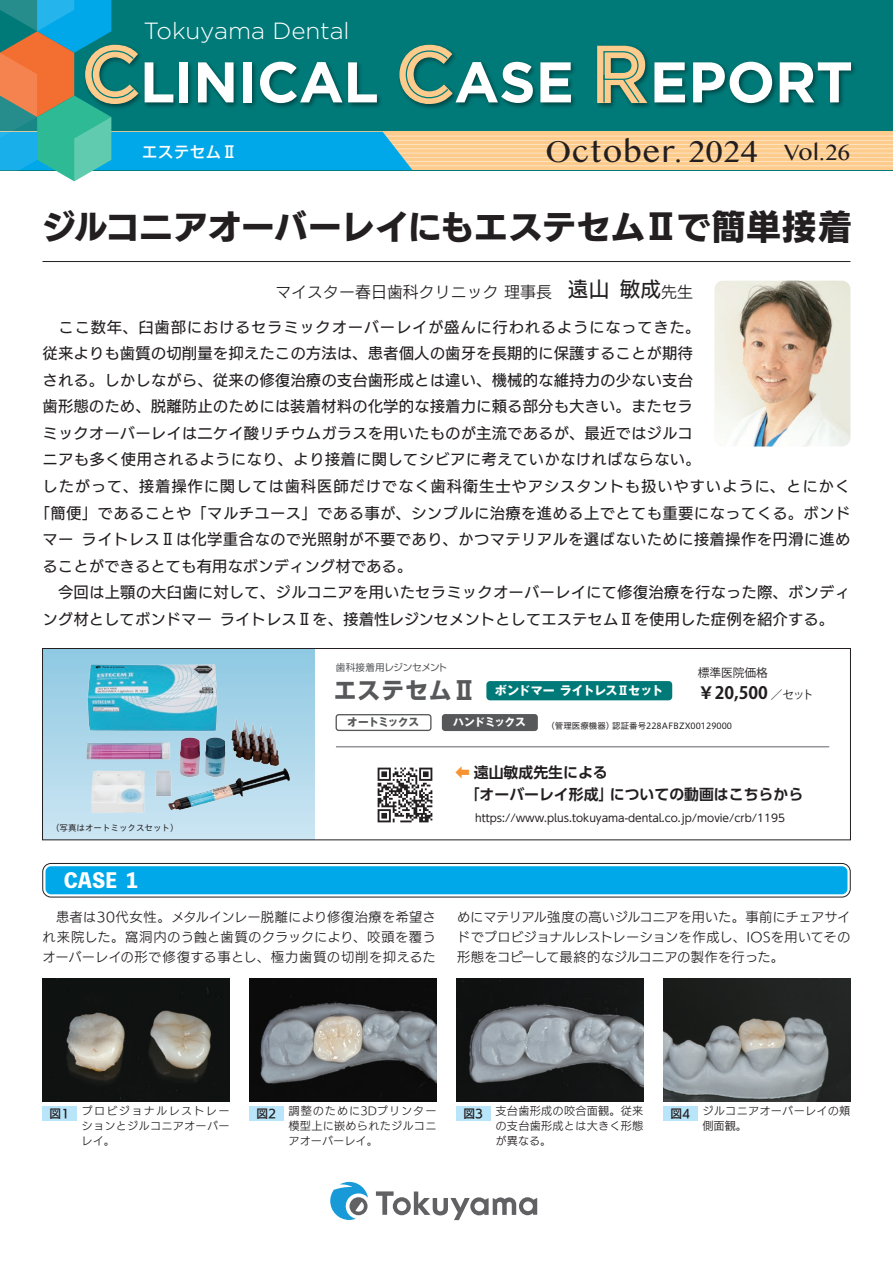
<style>
.page{position:relative;width:893px;height:1263px;background:#fff}
.page>*{position:absolute;margin:0;border:0;box-sizing:border-box;transform-origin:0 0}
.t1{font:700 57.15px "Gotham";letter-spacing:-.005em;color:#fff}
.t2{font:35.1px "UD Kakugo Small Pr 6 N E";letter-spacing:-.035em;color:#231f20}
.t3{font:31.95px "Myanmar MN";color:#231f20}
.t4{font:300 23.4px "Gotham";letter-spacing:-.005em;color:#fff;scale:1.04 1}
.t5{font:23.4px "Myanmar MN";color:#231f20}
.t6{font:700 22.95px "Shin Go Pro";letter-spacing:.04em;color:#57585a}
.t7{font:20.7px "UD Kakugo Small Pr 6 N M";color:#231f20}
.t8{font:800 20.25px "Toppan Bunkyu Midashi Gothic Std N";color:#fff}
.t9{font:700 16.95px "Koz Go Pro";color:#231f20}
.t10{font:15.9px "UD Kakugo Small Pr 6 N R";color:#231f20}
.t11{font:500 15.9px "UD Shin Go Pr 6 N";color:#fff}
.t12{font:15.45px/26.5px "UD Kakugo Small Pr 6 N M";letter-spacing:.01em;color:#231f20}
.t13{font:15.45px "UD Kakugo Small Pr 6 N M";letter-spacing:.05em;color:#231f20}
.t14{font:700 14.85px "UD Shin Go Pr 6 De";color:#231f20}
.t15{font:13.35px/20.2px "UD Kakugo Small Pr 6 N R";letter-spacing:.01em;color:#231f20;text-align:justify}
.t16{font:700 12px "Gothic MB101 Pro";letter-spacing:-.025em;color:#fff}
.t17{font:11.7px "Koz Go Pro";color:#231f20}
.t18{font:11.7px "UD Kakugo Small Pr 6 N DB";color:#231f20}
._26号_キャプション{font:11.1px/14.9px "UD Kakugo Small Pr 6 N R";letter-spacing:.02em;color:#231f20}
._26号_キャプション-2{font:11.1px "UD Kakugo Small Pr 6 N R";letter-spacing:.085em;color:#231f20}
._26号_キャプション-3{font:11.1px "UD Kakugo Small Pr 6 N R";letter-spacing:.115em;color:#231f20}
.t19{font:10.65px "UD Shin Go Pr 6";color:#231f20}
.t20{font:700 10.65px "Gothic MB101 Pro";letter-spacing:-.03em;color:#fff}
.t21{font:700 10.65px "Gothic MB101 Pro";letter-spacing:-.045em;color:#57585a}
.t22{font:9.6px "Shin Go Pro";letter-spacing:-.035em;color:#57585a}
.t23{font:8.55px "Hiragino UD Sans Std W4";color:#231f20}
.s1{font-size:80.1px;color:#fdcb8b}
.s2{font-family:"Shin Go Pr 6 N";font-weight:700}
.s3{font-family:"UD Kakugo Small Pr 6 N R";font-size:15.9px}
.s4{font-family:"UD Shin Go Pr 6 N"}
.s5{font-size:25.2px}
.s6{color:#f79332}
</style>
<div class="page">
<div style="left:0;top:0;width:893px;height:170px;background:#007a78"></div>
<svg style="left:454px;top:132px;width:439px;height:38px;background:#fdcc8f"></svg>
<hr style="left:0;top:136px;width:893px;height:1px;background:#fff">
<hr style="left:0;top:140px;width:893px;height:1px;background:#fff">
<hr style="left:0;top:144px;width:893px;height:1px;background:#fff">
<hr style="left:0;top:149px;width:893px;height:1px;background:#fff">
<hr style="left:0;top:153px;width:893px;height:1px;background:#fff">
<hr style="left:0;top:157px;width:893px;height:1px;background:#fff">
<hr style="left:0;top:161px;width:893px;height:1px;background:#fff">
<hr style="left:0;top:166px;width:893px;height:1px;background:#fff">
<img style="left:454px;top:55px;width:425px;height:80px">
<svg style="left:0;top:0;width:454px;height:181px"></svg>
<svg style="left:596px;top:45px;width:53px;height:59px"></svg>
<hr style="left:43px;top:261px;width:807px;height:1px;background:#231f20">
<svg style="left:330px;top:1182px;width:38px;height:38px"></svg>
<svg style="left:376px;top:1191px;width:161px;height:29px"></svg>
<div style="left:44px;top:865px;width:805px;height:31px;background:#00a7e9;border-radius:7px"></div>
<div style="left:43px;top:863px;width:807px;height:34px;border:3px solid #fff;border-radius:7px"></div>
<div style="left:43px;top:863px;width:807px;height:34px;border:1px solid #231f20;border-radius:8px"></div>
<svg style="left:42px;top:650px;width:809px;height:191px"></svg>
<div style="left:42px;top:648px;width:809px;height:192px;border:1px solid #231f20"></div>
<hr style="left:336px;top:746px;width:493px;height:1px;background:#939598">
<svg style="left:336px;top:714px;width:95px;height:17px"></svg>
<div style="left:442px;top:714px;width:96px;height:17px;background:#57585a;border-radius:3px"></div>
<img style="left:371px;top:761px;width:68px;height:67px">
<img style="left:61px;top:655px;width:233px;height:163px">
<div style="left:486px;top:681px;width:186px;height:19px;background:#007a78;border-radius:4px"></div>
<img style="left:714px;top:281px;width:136px;height:165px">
<div style="left:43px;top:1106px;width:34px;height:14px;background:#b9e5fa"></div>
<div style="left:249px;top:1106px;width:34px;height:14px;background:#b9e5fa"></div>
<div style="left:456px;top:1106px;width:34px;height:14px;background:#b9e5fa"></div>
<div style="left:663px;top:1106px;width:34px;height:14px;background:#b9e5fa"></div>
<img style="left:43px;top:978px;width:187px;height:123px">
<img style="left:249px;top:978px;width:188px;height:123px">
<img style="left:456px;top:978px;width:187px;height:123px">
<img style="left:663px;top:978px;width:187px;height:123px">
<p class="t4" style="left:143px;top:16px;width:200px">Tokuyama Dental</p>
<p class="t1" style="left:82px;top:44px;width:773px"><span class="s1">C</span>LINICAL <span class="s1">C</span>ASE <span class="s1">R</span>EPORT</p>
<p class="t5" style="left:784px;top:139px;width:68px">Vol.26</p>
<p class="t3" style="left:545px;top:132px;width:214px">October. 2024</p>
<p class="t11" style="left:142px;top:139px;width:97px">エステセムⅡ</p>
<p class="t2" style="left:41px;top:208px;width:812px">ジルコニアオーバーレイにもエステセム<span class="s2">Ⅱ</span>で簡単接着</p>
<p class="t7" style="left:568px;top:278px;width:43px">遠山</p>
<p class="t10" style="left:275px;top:283px;width:294px">マイスター春日歯科クリニック理事長　</p>
<p class="t7" style="left:620px;top:278px;width:75px">敏成<span class="s3">先生</span></p>
<p class="t12" style="left:43px;top:314px;width:660px">　ここ数年、臼歯部におけるセラミックオーバーレイが盛んに行われるようになってきた。従来よりも歯質の切削量を抑えたこの方法は、患者個人の歯牙を長期的に保護することが期待される。しかしながら、従来の修復治療の支台歯形成とは違い、機械的な維持力の少ない支台歯形態のため、脱離防止のためには装着材料の化学的な接着力に頼る部分も大きい。またセラミックオーバーレイは二ケイ酸リチウムガラスを用いたものが主流であるが、最近ではジルコニアも多く使用されるようになり、より接着に関してシビアに考えていかなければならない。</p>
<p class="t13" style="left:43px;top:478px;width:809px">したがって、接着操作に関しては歯科医師だけでなく歯科衛生士やアシスタントも扱いやすいように、とにかく</p>
<p class="t12" style="left:35px;top:500px;width:817px;text-align:right">「簡便」であることや「マルチユース」である事が、シンプルに治療を進める上でとても重要になってくる。ボンドライトレス<span class="s4">Ⅱ</span>は化学重合なので光照射が不要であり、かつマテリアルを選ばないために接着操作を円滑に進め</p>
<p class="t12" style="left:43px;top:526px;width:371px">マー<br>ることができるとても有用なボンディング材である。</p>
<p class="t12" style="left:220px;top:580px;width:632px;text-indent:-177px">　今回は上顎の大臼歯に対して、ジルコニアを用いたセラミックオーバーレイにて修復治療を行なった際、ボンディライトレス<span class="s4">Ⅱ</span>を、接着性レジンセメントとしてエステセム<span class="s4">Ⅱ</span>を使用した症例を紹介する。</p>
<p class="t12" style="left:43px;top:606px;width:171px">ング材としてボンドマー</p>
<p class="t22" style="left:336px;top:660px;width:113px">歯科接着用レジンセメント</p>
<h3 class="t6" style="left:334px;top:672px;width:143px">エステセム<span class="s5">Ⅱ</span></h3>
<p class="t16" style="left:495px;top:680px;width:170px">ボンドマーライトレスⅡセット</p>
<p class="t17" style="left:698px;top:665px;width:72px">標準医院価格</p>
<p class="t9" style="left:698px;top:682px;width:72px">￥20,500</p>
<p class="t17" style="left:771px;top:687px;width:44px">／セット</p>
<p class="t23" style="left:51px;top:822px;width:129px">（写真はオートミックスセット(</p>
<p class="t21" style="left:347px;top:713px;width:73px">オートミックス</p>
<p class="t20" style="left:453px;top:713px;width:74px">ハンドミックス</p>
<p class="t23" style="left:546px;top:719px;width:70px">（管理医療機器）</p>
<p class="t23" style="left:612px;top:719px;width:121px">認証番号228AFBZX00129000</p>
<p class="t14" style="left:455px;top:760px;width:154px"><span class="s6">⇦</span> 遠山敏成先生による</p>
<p class="t14" style="left:459px;top:783px;width:156px">　「オーバーレイ形成」</p>
<p class="t19" style="left:475px;top:809px;width:312px">https://www.plus.tokuyama-dental.co.jp/movie/crb/1195</p>
<p class="t14" style="left:610px;top:783px;width:195px">についての動画はこちらから</p>
<p class="t8" style="left:64px;top:865px;width:55px">CASE</p>
<p class="t15" style="left:43px;top:907px;width:395px">　患者は30代女性。メタルインレー脱離により修復治療を希望され来院した。窩洞内のう蝕と歯質のクラックにより、咬頭を覆うオーバーレイの形で修復する事とし、極力歯質の切削を抑えるた</p>
<p class="t15" style="left:457px;top:907px;width:395px">めにマテリアル強度の高いジルコニアを用いた。事前にチェアサイドでプロビジョナルレストレーションを作成し、IOSを用いてその形態をコピーして最終的なジルコニアの製作を行った。</p>
<p class="t8" style="left:126px;top:865px;width:13px">1</p>
<p class="t18" style="left:50px;top:1107px;width:21px">図1</p>
<p class="_26号_キャプション-3" style="left:82px;top:1105px;width:149px">プロビジョナルレストレー</p>
<p class="_26号_キャプション" style="left:82px;top:1119px;width:149px">ションとジルコニアオーバーレイ。</p>
<p class="t18" style="left:257px;top:1107px;width:21px">図2</p>
<p class="_26号_キャプション-2" style="left:289px;top:1105px;width:149px">調整のために3Dプリンター</p>
<p class="_26号_キャプション" style="left:289px;top:1119px;width:149px">模型上に嵌められたジルコニアオーバーレイ。</p>
<p class="t18" style="left:464px;top:1107px;width:21px">図3</p>
<p class="_26号_キャプション" style="left:495px;top:1104px;width:149px">支台歯形成の咬合面観。従来</p>
<p class="_26号_キャプション" style="left:495px;top:1119px;width:149px">の支台歯形成とは大きく形態が異なる。</p>
<p class="t18" style="left:670px;top:1107px;width:21px">図4</p>
<p class="_26号_キャプション" style="left:702px;top:1104px;width:149px">ジルコニアオーバーレイの頬</p>
<p class="_26号_キャプション" style="left:702px;top:1119px;width:46px">側面観。</p>
</div>
